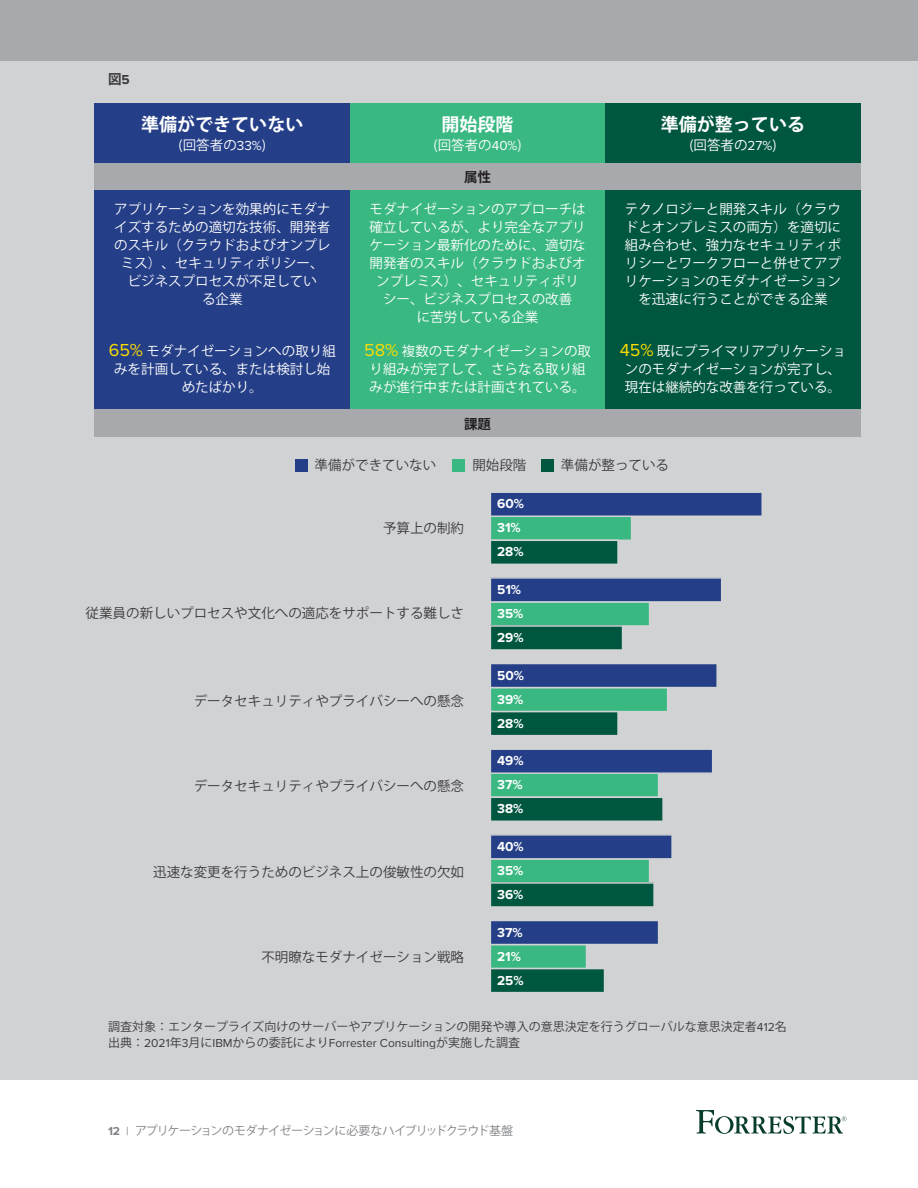
<style>
.page{position:relative;width:918px;height:1188px;background:#fff}
.page>*{position:absolute;margin:0;border:0;box-sizing:border-box;transform-origin:0 0}
.t1{font:700 18px "Koz Go Pro";color:#fff}
.t2{font:13.5px/18px "Koz Go Pro";color:#fff;text-align:center}
.t3{font:13.5px "Koz Go Pro";color:#3b3b3c}
.t4{font:700 13.5px "Proxima Nova";color:#fff}
.t5{font:700 13.5px "Koz Go Pro";color:#231f20}
.t6{font:700 13.5px "Koz Go Pro";color:#3b3b3c}
.t7{font:12px/16.5px "Koz Go Pro";color:#3b3b3c}
.t8{font:12px "Koz Go Pro";letter-spacing:-.06em;color:#808285}
.s1{font-family:"Proxima Nova"}
.s2{font-family:"Proxima Nova";font-size:18px;color:#fddd00}
.s3{font-family:"Proxima Nova";font-weight:700}
</style>
<div class="page">
<div style="left:0;top:0;width:918px;height:1080px;background:#d1d2d4"></div>
<div style="left:0;top:0;width:918px;height:61px;background:#a8a9ad"></div>
<svg style="left:696px;top:1110px;width:150px;height:24px"></svg>
<svg style="left:491px;top:493px;width:271px;height:71px"></svg>
<svg style="left:490px;top:577px;width:232px;height:73px"></svg>
<svg style="left:491px;top:664px;width:226px;height:71px"></svg>
<svg style="left:491px;top:749px;width:221px;height:72px"></svg>
<svg style="left:490px;top:834px;width:182px;height:73px;background:#3a7b7d"></svg>
<svg style="left:491px;top:921px;width:167px;height:71px"></svg>
<div style="left:295px;top:459px;width:12px;height:12px;background:#243e87"></div>
<div style="left:453px;top:459px;width:12px;height:12px;background:#39b881"></div>
<div style="left:541px;top:459px;width:12px;height:12px;background:#005740"></div>
<div style="left:95px;top:190px;width:255px;height:219px;background:#243e87"></div>
<div style="left:350px;top:190px;width:255px;height:219px;background:#39b881"></div>
<div style="left:605px;top:190px;width:256px;height:219px;background:#005740"></div>
<div style="left:95px;top:162px;width:766px;height:28px;background:#a7a9ac"></div>
<div style="left:350px;top:103px;width:255px;height:59px;background:#39b881"></div>
<div style="left:605px;top:103px;width:256px;height:59px;background:#005740"></div>
<div style="left:95px;top:103px;width:255px;height:59px;background:#243e87"></div>
<div style="left:95px;top:409px;width:766px;height:28px;background:#a7a9ac"></div>
<p class="t6" style="left:108px;top:70px;width:23px">図<span class="s1">5</span></p>
<p class="t1" style="left:141px;top:113px;width:164px">準備ができていない</p>
<p class="t2" style="left:179px;top:136px;width:89px">(回答者の<span class="s1">33%</span>)</p>
<p class="t1" style="left:442px;top:113px;width:74px">開始段階</p>
<p class="t2" style="left:434px;top:136px;width:90px">(回答者の<span class="s1">40%</span>)</p>
<p class="t5" style="left:464px;top:169px;width:29px">属性</p>
<p class="t1" style="left:661px;top:113px;width:146px">準備が整っている</p>
<p class="t2" style="left:689px;top:136px;width:89px">(回答者の<span class="s1">27%</span>)</p>
<p class="t2" style="left:114px;top:200px;width:218px">アプリケーションを効果的にモダナイズするための適切な技術、開発者のスキル（クラウドおよびオンプレミス）、セキュリティポリシー、ビジネスプロセスが不足してい<br>る企業</p>
<p class="t2" style="left:369px;top:200px;width:218px">モダナイゼーションのアプローチは確立しているが、より完全なアプリケーション最新化のために、適切な開発者のスキル（クラウドおよびオンプレミス）、セキュリティポリシー、ビジネスプロセスの改善<br>に苦労している企業</p>
<p class="t2" style="left:625px;top:200px;width:218px">テクノロジーと開発スキル（クラウドとオンプレミスの両方）を適切に組み合わせ、強力なセキュリティポリシーとワークフローと併せてアプリケーションのモダナイゼーションを迅速に行うことができる企業</p>
<p class="t2" style="left:109px;top:343px;width:229px"><span class="s2">65%</span> モダナイゼーションへの取り組みを計画している、または検討し始めたばかり。</p>
<p class="t2" style="left:364px;top:343px;width:229px"><span class="s2">58%</span> 複数のモダナイゼーションの取り組みが完了して、さらなる取り組みが進行中または計画されている。</p>
<p class="t2" style="left:620px;top:343px;width:228px"><span class="s2">45%</span> 既にプライマリアプリケーションのモダナイゼーションが完了し、現在は継続的な改善を行っている。</p>
<p class="t5" style="left:464px;top:415px;width:29px">課題</p>
<p class="t3" style="left:315px;top:456px;width:123px">準備ができていない</p>
<p class="t3" style="left:472px;top:456px;width:56px">開始段階</p>
<p class="t3" style="left:561px;top:456px;width:110px">準備が整っている</p>
<p class="t4" style="left:497px;top:496px;width:28px">60%</p>
<p class="t4" style="left:497px;top:544px;width:28px">28%</p>
<p class="t3" style="left:383px;top:519px;width:83px">予算上の制約</p>
<p class="t4" style="left:497px;top:520px;width:25px">31%</p>
<p class="t4" style="left:497px;top:582px;width:26px">51%</p>
<p class="t4" style="left:497px;top:630px;width:28px">29%</p>
<p class="t3" style="left:86px;top:604px;width:380px">従業員の新しいプロセスや文化への適応をサポートする難しさ</p>
<p class="t4" style="left:497px;top:606px;width:28px">35%</p>
<p class="t4" style="left:497px;top:667px;width:28px">50%</p>
<p class="t4" style="left:497px;top:715px;width:28px">28%</p>
<p class="t3" style="left:194px;top:692px;width:272px">データセキュリティやプライバシーへの懸念</p>
<p class="t4" style="left:497px;top:691px;width:28px">39%</p>
<p class="t4" style="left:497px;top:753px;width:28px">49%</p>
<p class="t4" style="left:497px;top:801px;width:28px">38%</p>
<p class="t3" style="left:194px;top:777px;width:272px">データセキュリティやプライバシーへの懸念</p>
<p class="t4" style="left:497px;top:777px;width:27px">37%</p>
<p class="t4" style="left:497px;top:839px;width:28px">40%</p>
<p class="t4" style="left:497px;top:887px;width:28px">36%</p>
<p class="t3" style="left:153px;top:863px;width:312px">迅速な変更を行うためのビジネス上の俊敏性の欠如</p>
<p class="t4" style="left:497px;top:863px;width:28px">35%</p>
<p class="t4" style="left:497px;top:924px;width:27px">37%</p>
<p class="t4" style="left:497px;top:972px;width:28px">25%</p>
<p class="t3" style="left:261px;top:949px;width:204px">不明瞭なモダナイゼーション戦略</p>
<p class="t4" style="left:497px;top:948px;width:25px">21%</p>
<p class="t7" style="left:108px;top:1018px;width:680px">調査対象：エンタープライズ向けのサーバーやアプリケーションの開発や導入の意思決定を行うグローバルな意思決定者<span class="s1">412</span>名出典：<span class="s1">2021</span>年<span class="s1">3</span>月に<span class="s1">IBM</span>からの委託により<span class="s1">Forrester Consulting</span>が実施した調査</p>
<p class="t8" style="left:108px;top:1123px;width:407px"><span class="s3">12</span> <span class="s1">|</span> アプリケーションのモダナイゼーションに必要なハイブリッドクラウド基盤</p>
</div>
